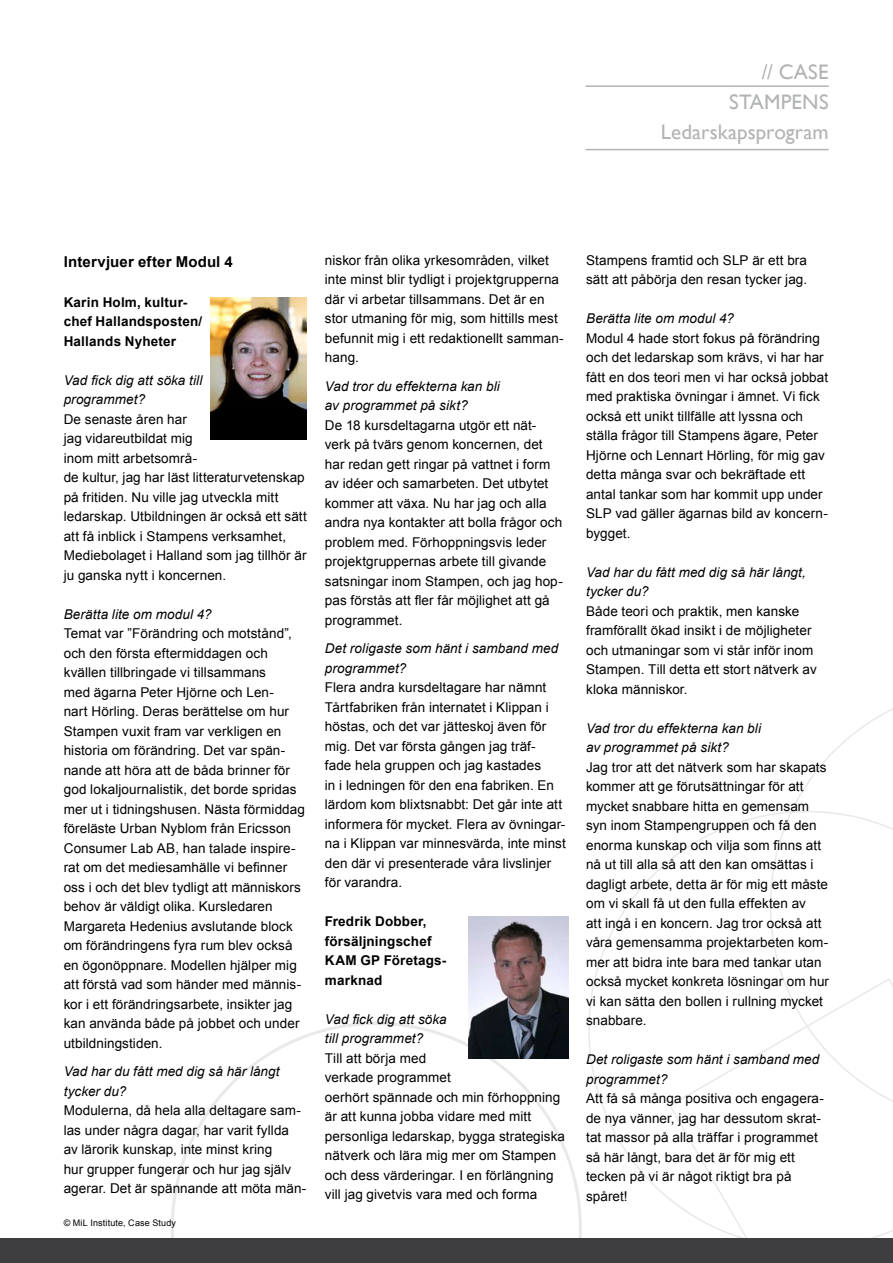
<style>
.page{position:relative;width:893px;height:1263px;background:#fff}
.page>*{position:absolute;margin:0;border:0;box-sizing:border-box;transform-origin:0 0}
.t1{font:21px/30px "Gill Sans";letter-spacing:.005em;color:#b1b3b4;text-align:right}
.t2{font:700 15px "Arial";letter-spacing:.01em;color:#000}
.t3{font:13.5px/19.5px "Arial";letter-spacing:.005em;color:#000}
.t4{font:italic 13.5px/19.5px "Arial";letter-spacing:.005em;color:#000}
.t5{font:700 13.5px/19.5px "Arial";letter-spacing:.015em;color:#000}
.t6{font:9px "Arial";letter-spacing:.02em;color:#000}
</style>
<div class="page">
<svg style="left:791px;top:708px;width:102px;height:103px"></svg>
<svg style="left:588px;top:811px;width:305px;height:427px"></svg>
<svg style="left:171px;top:1022px;width:411px;height:216px"></svg>
<div style="left:0;top:1238px;width:893px;height:25px;background:#3e3e40"></div>
<img style="left:211px;top:297px;width:96px;height:142px">
<img style="left:468px;top:917px;width:100px;height:142px">
<hr style="left:586px;top:85px;width:243px;height:2px;background:#b1b3b4">
<hr style="left:586px;top:149px;width:243px;height:1px;background:#b1b3b4">
<h1 class="t1" style="left:661px;top:57px;width:169px">// CASE<br>STAMPENS<br>Ledarskapsprogram</h1>
<p class="t2" style="left:64px;top:251px;width:171px">Intervjuer efter Modul 4</p>
<p class="t5" style="left:64px;top:293px;width:140px">Karin Holm, kultur&shy;chef Hallandsposten/<br>Hallands Nyheter</p>
<p class="t4" style="left:64px;top:371px;width:140px">Vad fick dig att söka till programmet?</p>
<p class="t3" style="left:64px;top:410px;width:245px">De senaste åren har<br>jag vidareutbildat mig<br>inom mitt arbetsområ-<br>de kultur, jag har läst litteraturvetenskap på fritiden. Nu ville jag utveckla mitt ledarskap. Utbildningen är också ett sätt att få inblick i Stampens verksamhet, Mediebolaget i Halland som jag tillhör är ju ganska nytt i koncernen.</p>
<p class="t4" style="left:64px;top:605px;width:149px">Berätta lite om modul 4?</p>
<p class="t3" style="left:64px;top:624px;width:243px">Temat var ”Förändring och motstånd”, och den första eftermiddagen och kvällen tillbringade vi tillsammans<br>med ägarna Peter Hjörne och Len-<br>nart Hörling. Deras berättelse om hur Stampen vuxit fram var verkligen en historia om förändring. Det var spän&shy;nande att höra att de båda brinner för god lokaljournalistik, det borde spridas mer ut i tidningshusen. Nästa förmiddag föreläste Urban Nyblom från Ericsson Consumer Lab AB, han talade inspire&shy;rat om det mediesamhälle vi befinner oss i och det blev tydligt att människors behov är väldigt olika. Kursledaren Margareta Hedenius avslutande block om förändringens fyra rum blev också en ögonöppnare. Modellen hjälper mig att förstå vad som händer med männis&shy;kor i ett förändringsarbete, insikter jag kan använda både på jobbet och under utbildningstiden.</p>
<p class="t4" style="left:64px;top:1062px;width:217px">Vad har du fått med dig så här långt tycker du?</p>
<p class="t3" style="left:64px;top:1101px;width:244px">Modulerna, då hela alla deltagare sam&shy;las under några dagar, har varit fyllda av lärorik kunskap, inte minst kring<br>hur grupper fungerar och hur jag själv agerar. Det är spännande att möta män-</p>
<p class="t6" style="left:64px;top:1217px;width:114px">© MiL Institute, Case Study</p>
<p class="t3" style="left:325px;top:250px;width:240px">niskor från olika yrkesområden, vilket inte minst blir tydligt i projektgrupperna där vi arbetar tillsammans. Det är en stor utmaning för mig, som hittills mest befunnit mig i ett redaktionellt samman&shy;hang.</p>
<p class="t4" style="left:325px;top:376px;width:176px">Vad tror du effekterna kan bli av programmet på sikt?</p>
<p class="t3" style="left:325px;top:415px;width:239px">De 18 kursdeltagarna utgör ett nät&shy;verk på tvärs genom koncernen, det har redan gett ringar på vattnet i form av idéer och samarbeten. Det utbytet kommer att växa. Nu har jag och alla andra nya kontakter att bolla frågor och problem med. Förhoppningsvis leder projektgruppernas arbete till givande satsningar inom Stampen, och jag hop&shy;pas förstås att fler får möjlighet att gå programmet.</p>
<p class="t4" style="left:325px;top:639px;width:235px">Det roligaste som hänt i samband med programmet?</p>
<p class="t3" style="left:325px;top:678px;width:242px">Flera andra kursdeltagare har nämnt Tårtfabriken från internatet i Klippan i höstas, och det var jätteskoj även för mig. Det var första gången jag träf-<br>fade hela gruppen och jag kastades<br>in i ledningen för den ena fabriken. En lärdom kom blixtsnabbt: Det går inte att informera för mycket. Flera av övningar&shy;na i Klippan var minnesvärda, inte minst den där vi presenterade våra livslinjer för varandra.</p>
<p class="t5" style="left:325px;top:912px;width:123px">Fredrik Dobber, försäljningschef<br>KAM GP Företags&shy;marknad</p>
<p class="t4" style="left:325px;top:1009px;width:123px">Vad fick dig att söka till programmet?</p>
<p class="t3" style="left:325px;top:1048px;width:242px">Till att börja med<br>verkade programmet<br>oerhört spännade och min förhoppning är att kunna jobba vidare med mitt personliga ledarskap, bygga strategiska nätverk och lära mig mer om Stampen och dess värderingar. I en förlängning vill jag givetvis vara med och forma</p>
<p class="t3" style="left:586px;top:251px;width:223px">Stampens framtid och SLP är ett bra sätt att påbörja den resan tycker jag.</p>
<p class="t4" style="left:586px;top:309px;width:149px">Berätta lite om modul 4?</p>
<p class="t3" style="left:586px;top:329px;width:244px">Modul 4 hade stort fokus på förändring och det ledarskap som krävs, vi har har fått en dos teori men vi har också jobbat med praktiska övningar i ämnet. Vi fick också ett unikt tillfälle att lyssna och ställa frågor till Stampens ägare, Peter Hjörne och Lennart Hörling, för mig gav detta många svar och bekräftade ett antal tankar som har kommit upp under SLP vad gäller ägarnas bild av koncern&shy;bygget.</p>
<p class="t4" style="left:586px;top:563px;width:221px">Vad har du fått med dig så här långt, tycker du?</p>
<p class="t3" style="left:586px;top:602px;width:232px">Både teori och praktik, men kanske framförallt ökad insikt i de möjligheter och utmaningar som vi står inför inom Stampen. Till detta ett stort nätverk av kloka människor.</p>
<p class="t4" style="left:586px;top:719px;width:176px">Vad tror du effekterna kan bli av programmet på sikt?</p>
<p class="t3" style="left:586px;top:757px;width:245px">Jag tror att det nätverk som har skapats kommer att ge förutsättningar för att mycket snabbare hitta en gemensam syn inom Stampengruppen och få den enorma kunskap och vilja som finns att nå ut till alla så att den kan omsättas i dagligt arbete, detta är för mig ett måste om vi skall få ut den fulla effekten av<br>att ingå i en koncern. Jag tror också att våra gemensamma projektarbeten kom&shy;mer att bidra inte bara med tankar utan också mycket konkreta lösningar om hur vi kan sätta den bollen i rullning mycket snabbare.</p>
<p class="t4" style="left:586px;top:1050px;width:235px">Det roligaste som hänt i samband med programmet?</p>
<p class="t3" style="left:586px;top:1089px;width:239px">Att få så många positiva och engagera&shy;de nya vänner, jag har dessutom skrat&shy;tat massor på alla träffar i programmet så här långt, bara det är för mig ett tecken på vi är något riktigt bra på spåret!</p>
</div>
